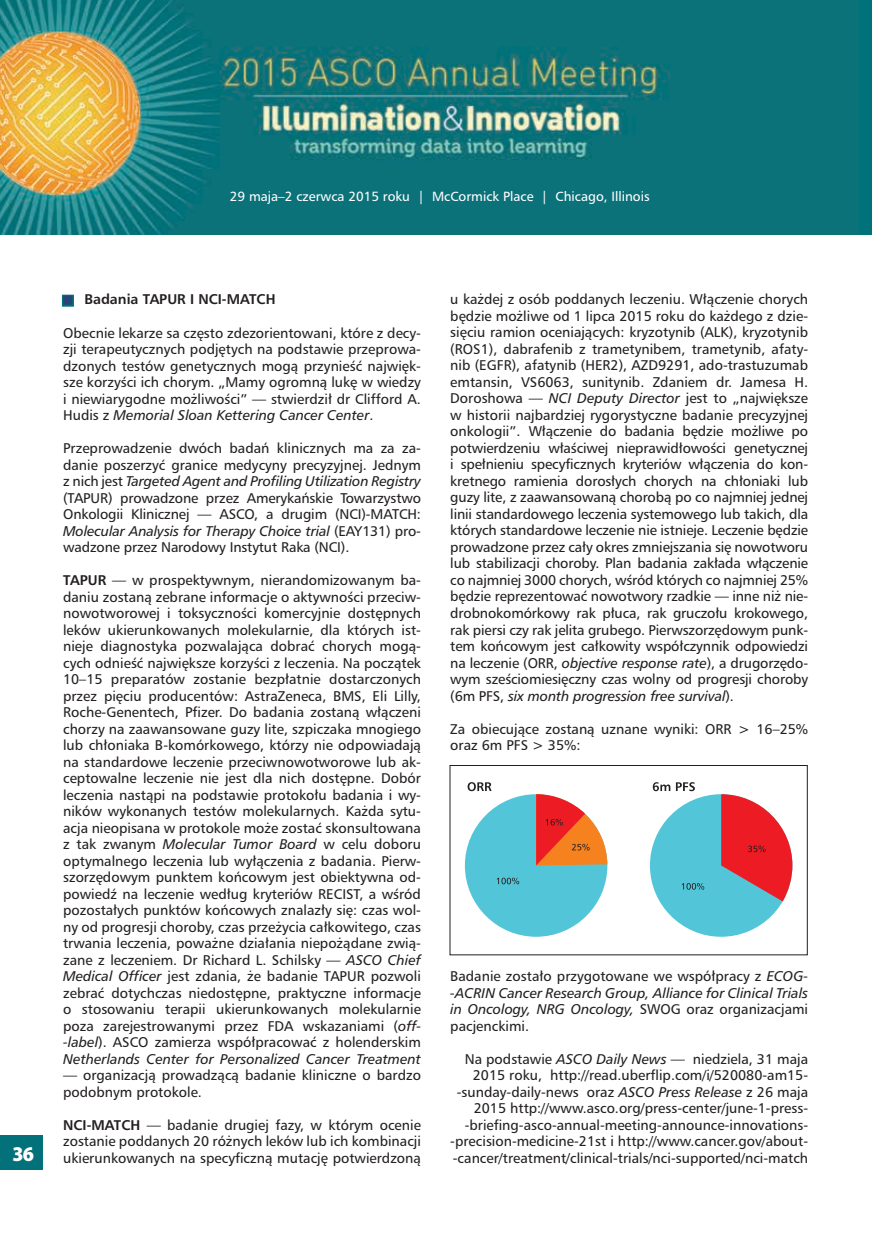
<style>
.page{position:relative;width:872px;height:1234px;background:#fff}
.page>*{position:absolute;margin:0;border:0;box-sizing:border-box;transform-origin:0 0}
.t1{font:900 semi-condensed 21px "Myriad Pro";color:#fff}
.t2{font:13.5px/16.5px "Humnst 777 PL";color:#231f20;text-align:justify}
.t3{font:italic 13.5px/16.5px "Humnst 777 PL";color:#231f20;text-align:justify}
.t4{font:700 13.5px "Humnst 777 PL";color:#231f20}
.t5{font:12.75px "Humnst 777 PL";color:#fff}
.s1{font-family:"Newspaper Pi PL";font-weight:400;color:#264579}
.s2{font-style:italic}
.s3{font-weight:700}
.s4{font-style:normal}
</style>
<div class="page">
<img style="left:0;top:0;width:872px;height:234px">
<div style="left:0;top:1135px;width:43px;height:34px;background:#037179"></div>
<div style="left:62px;top:294px;width:12px;height:12px;border:3px solid #037179"></div>
<svg style="left:653px;top:782px;width:17px;height:9px"></svg>
<svg style="left:676px;top:782px;width:19px;height:9px"></svg>
<div style="left:650px;top:794px;width:142px;height:142px;background:#52c6d8;border-radius:50%"></div>
<svg style="left:681px;top:883px;width:23px;height:6px"></svg>
<svg style="left:721px;top:794px;width:71px;height:107px"></svg>
<div style="left:449px;top:765px;width:358px;height:190px;border:1px solid #231f20"></div>
<svg style="left:467px;top:782px;width:24px;height:9px"></svg>
<div style="left:465px;top:794px;width:142px;height:142px;background:#52c6d8;border-radius:50%"></div>
<svg style="left:496px;top:877px;width:23px;height:7px"></svg>
<svg style="left:536px;top:794px;width:71px;height:71px"></svg>
<p class="t5" style="left:230px;top:188px;width:421px">29 maja–2 czerwca 2015 roku | McCormick Place | Chicago, Illinois</p>
<h1 class="t1" style="left:13px;top:1141px;width:23px">36</h1>
<p class="t4" style="left:63px;top:290px;width:214px"><span class="s1">t</span> Badania TAPUR I NCI-MATCH</p>
<p class="t2" style="left:63px;top:324px;width:359px">Obecnie lekarze sa często zdezorientowani, które z decy&shy;zji terapeutycznych podjętych na podstawie przeprowa&shy;dzonych testów genetycznych mogą przynieść najwięk&shy;sze korzyści ich chorym. „Mamy ogromną lukę w wiedzy i niewiarygodne możliwości” — stwierdził dr Clifford A.<br>Hudis z <span class="s2">Memorial Sloan Kettering Cancer Center</span>.</p>
<p class="t2" style="left:63px;top:439px;width:359px">Przeprowadzenie dwóch badań klinicznych ma za za&shy;danie poszerzyć granice medycyny precyzyjnej. Jednym z nich jest <span class="s2">Targeted Agent and Profiling Utilization Registry </span>(TAPUR) prowadzone przez Amerykańskie Towarzystwo Onkologii Klinicznej — ASCO, a drugim (NCI)-MATCH:<br><span class="s2">Molecular Analysis for Therapy Choice trial</span> (EAY131) pro&shy;wadzone przez Narodowy Instytut Raka (NCI).</p>
<p class="t2" style="left:63px;top:571px;width:359px"><span class="s3">TAPUR</span> — w prospektywnym, nierandomizowanym ba&shy;daniu zostaną zebrane informacje o aktywności przeciw&shy;nowotworowej i toksyczności komercyjnie dostępnych leków ukierunkowanych molekularnie, dla których ist&shy;nieje diagnostyka pozwalająca dobrać chorych mogą&shy;cych odnieść największe korzyści z leczenia. Na początek 10–15 preparatów zostanie bezpłatnie dostarczonych przez pięciu producentów: AstraZeneca, BMS, Eli Lilly, Roche-Genentech, Pfizer. Do badania zostaną włączeni chorzy na zaawansowane guzy lite, szpiczaka mnogiego lub chłoniaka B-komórkowego, którzy nie odpowiadają na standardowe leczenie przeciwnowotworowe lub ak&shy;ceptowalne leczenie nie jest dla nich dostępne. Dobór leczenia nastąpi na podstawie protokołu badania i wy&shy;ników wykonanych testów molekularnych. Każda sytu&shy;acja nieopisana w protokole może zostać skonsultowana z tak zwanym <span class="s2">Molecular Tumor Board</span> w celu doboru optymalnego leczenia lub wyłączenia z badania. Pierw&shy;szorzędowym punktem końcowym jest obiektywna od&shy;powiedź na leczenie według kryteriów RECIST, a wśród pozostałych punktów końcowych znalazły się: czas wol&shy;ny od progresji choroby, czas przeżycia całkowitego, czas trwania leczenia, poważne działania niepożądane zwią&shy;zane z leczeniem. Dr Richard L. Schilsky — <span class="s2">ASCO Chief Medical Officer</span> jest zdania, że badanie TAPUR pozwoli zebrać dotychczas niedostępne, praktyczne informacje o stosowaniu terapii ukierunkowanych molekularnie poza zarejestrowanymi przez FDA wskazaniami (<span class="s2">off--label</span>). ASCO zamierza współpracować z holenderskim <span class="s2">Netherlands Center for Personalized Cancer Treatment</span></p>
<p class="t2" style="left:63px;top:1066px;width:359px">— organizacją prowadzącą badanie kliniczne o bardzo podobnym protokole.</p>
<p class="t2" style="left:63px;top:1116px;width:359px"><span class="s3">NCI-MATCH</span> — badanie drugiej fazy, w którym ocenie zostanie poddanych 20 różnych leków lub ich kombinacji ukierunkowanych na specyficzną mutację potwierdzoną</p>
<p class="t2" style="left:450px;top:291px;width:359px">u każdej z osób poddanych leczeniu. Włączenie chorych będzie możliwe od 1 lipca 2015 roku do każdego z dzie&shy;sięciu ramion oceniających: kryzotynib (ALK), kryzotynib (ROS1), dabrafenib z trametynibem, trametynib, afaty&shy;nib (EGFR), afatynib (HER2), AZD9291, ado-trastuzumab emtansin, VS6063, sunitynib. Zdaniem dr. Jamesa H.<br>Doroshowa — <span class="s2">NCI Deputy Director</span> jest to „największe w historii najbardziej rygorystyczne badanie precyzyjnej onkologii”. Włączenie do badania będzie możliwe po potwierdzeniu właściwej nieprawidłowości genetycznej i spełnieniu specyficznych kryteriów włączenia do kon&shy;kretnego ramienia dorosłych chorych na chłoniaki lub guzy lite, z zaawansowaną chorobą po co najmniej jednej linii standardowego leczenia systemowego lub takich, dla których standardowe leczenie nie istnieje. Leczenie będzie prowadzone przez cały okres zmniejszania się nowotworu lub stabilizacji choroby. Plan badania zakłada włączenie co najmniej 3000 chorych, wśród których co najmniej 25% będzie reprezentować nowotwory rzadkie — inne niż nie&shy;drobnokomórkowy rak płuca, rak gruczołu krokowego, rak piersi czy rak jelita grubego. Pierwszorzędowym punk&shy;tem końcowym jest całkowity współczynnik odpowiedzi na leczenie (ORR, <span class="s2">objective response rate</span>), a drugorzędo&shy;wym sześciomiesięczny czas wolny od progresji choroby (6m PFS, <span class="s2">six month progression free survival</span>).</p>
<p class="t2" style="left:450px;top:720px;width:359px">Za obiecujące zostaną uznane wyniki: ORR &gt; 16–25% oraz 6m PFS &gt; 35%:</p>
<p class="t3" style="left:450px;top:967px;width:359px"><span class="s4">Badanie zostało przygotowane we współpracy z</span> ECOG--ACRIN Cancer Research Group, Alliance for Clinical Trials in Oncology, NRG Oncology, <span class="s4">SWOG oraz organizacjami pacjenckimi.</span></p>
<p class="t2" style="left:450px;top:1050px;width:359px;text-align:right">Na podstawie <span class="s2">ASCO Daily News</span> — niedziela, 31 maja 2015 roku, http://read.uberflip.com/i/520080-am15- -sunday-daily-news oraz <span class="s2">ASCO Press Release</span> z 26 maja 2015 http://www.asco.org/press-center/june-1-press--briefing-asco-annual-meeting-announce-innovations--precision-medicine-21st i http://www.cancer.gov/about--cancer/treatment/clinical-trials/nci-supported/nci-match</p>
</div>
